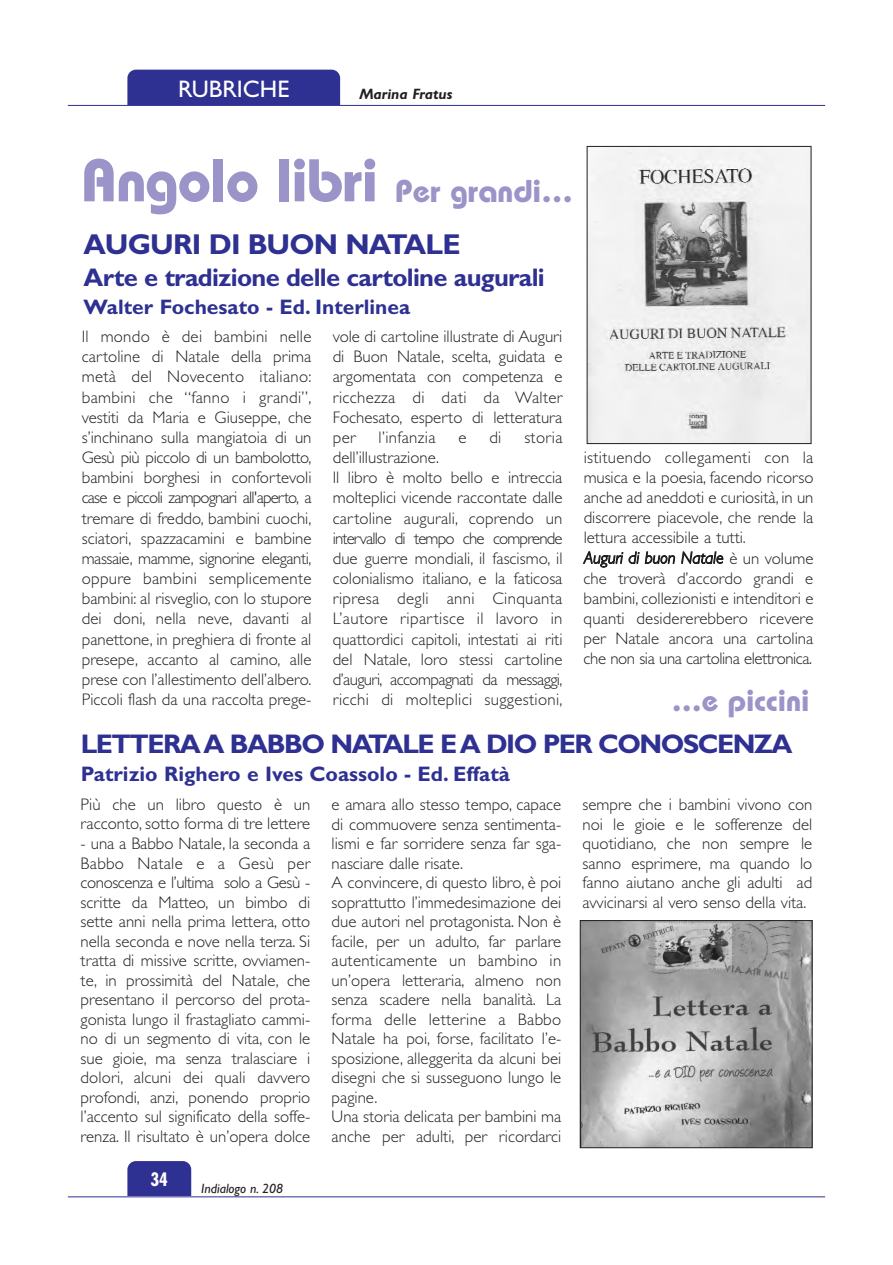
<style>
.page{position:relative;width:893px;height:1265px;background:#fff}
.page>*{position:absolute;margin:0;border:0;box-sizing:border-box;transform-origin:0 0}
.t1{font:700 60px "Bauhaus";letter-spacing:-.015em;color:#9a94c8}
.t2{font:700 30px "Bauhaus";color:#9a94c8}
.t3{font:700 28.8px "Gill Sans";letter-spacing:-.03em;color:#2e3092}
.t4{font:700 27px "Gill Sans";letter-spacing:-.055em;color:#2e3092}
.t5{font:700 25.5px "Gill Sans";letter-spacing:-.03em;color:#2e3092}
.t6{font:24px "Gill Sans";color:#fff}
.t7{font:700 21px "Gill Sans";color:#2e3092}
.t8{font:700 condensed 18px "Futura";color:#fff}
.t9{font:300 16.8px/20.1px "Gill Sans";color:#231f20;text-align:justify}
.t10{font:300 16.8px "Gill Sans";letter-spacing:.02em;color:#231f20}
.t11{font:italic 700 15px "Gill Sans";color:#231f20}
.t12{font:italic 13.5px "Gill Sans";color:#231f20}
.s1{font-size:31.5px}
.s2{font-style:italic}
</style>
<div class="page">
<img style="left:589px;top:148px;width:220px;height:294px">
<div style="left:587px;top:146px;width:224px;height:298px;border:1px solid #231f20"></div>
<div style="left:127px;top:70px;width:213px;height:51px;background:#2e3092;border-radius:9px"></div>
<div style="left:68px;top:105px;width:757px;height:22px;background:#fff"></div>
<hr style="left:68px;top:105px;width:757px;height:1px;background:#2e3092">
<img style="left:582px;top:922px;width:228px;height:224px">
<div style="left:580px;top:920px;width:232px;height:228px;border:1px solid #231f20"></div>
<div style="left:127px;top:1161px;width:64px;height:51px;background:#2e3092;border-radius:9px"></div>
<div style="left:68px;top:1196px;width:757px;height:22px;background:#fff"></div>
<hr style="left:68px;top:1196px;width:757px;height:1px;background:#2e3092">
<h3 class="t6" style="left:178px;top:81px;width:113px">RUBRICHE</h3>
<p class="t11" style="left:359px;top:89px;width:94px">Marina Fratus</p>
<h1 class="t1" style="left:81px;top:159px;width:494px">Angolo libri <span class="s1">Per grandi…</span></h1>
<h3 class="t3" style="left:84px;top:234px;width:378px">AUGURI DI BUON NATALE</h3>
<h3 class="t5" style="left:84px;top:269px;width:462px">Arte e tradizione delle cartoline augurali</h3>
<p class="t7" style="left:84px;top:299px;width:328px">Walter Fochesato - Ed. Interlinea</p>
<p class="t9" style="left:82px;top:328px;width:231px">Il mondo è dei bambini nelle cartoline di Natale della prima metà del Novecento italiano: bambini che “fanno i grandi”, vestiti da Maria e Giuseppe, che s’inchinano sulla mangiatoia di un Gesù più piccolo di un bambolotto, bambini borghesi in confortevoli case e piccoli zampognari all'aperto, a tremare di freddo, bambini cuochi, sciatori, spazzacamini e bambine massaie, mamme, signorine eleganti, oppure bambini semplicemente bambini: al risveglio, con lo stupore dei doni, nella neve, davanti al panettone, in preghiera di fronte al presepe, accanto al camino, alle prese con l’allestimento dell’albero.<br>Piccoli flash da una raccolta prege-</p>
<p class="t9" style="left:333px;top:328px;width:231px">vole di cartoline illustrate di Auguri di Buon Natale, scelta, guidata e argomentata con competenza e ricchezza di dati da Walter Fochesato, esperto di letteratura per</p>
<p class="t10" style="left:378px;top:431px;width:58px">l’infanzia</p>
<p class="t9" style="left:458px;top:429px;width:10px">e</p>
<p class="t9" style="left:489px;top:429px;width:14px">di</p>
<p class="t9" style="left:524px;top:429px;width:40px">storia</p>
<p class="t9" style="left:333px;top:449px;width:231px;text-align:left">dell’illustrazione.<br>Il libro è molto bello e intreccia molteplici vicende raccontate dalle cartoline augurali, coprendo un intervallo di tempo che comprende due guerre mondiali, il fascismo, il colonialismo italiano, e la faticosa ripresa degli anni Cinquanta L’autore ripartisce il lavoro in quattordici capitoli, intestati ai riti del Natale, loro stessi cartoline d’auguri, accompagnati da messaggi, ricchi di molteplici suggestioni,</p>
<p class="t9" style="left:583px;top:449px;width:231px;text-align:left">istituendo collegamenti con la musica e la poesia, facendo ricorso anche ad aneddoti e curiosità, in un discorrere piacevole, che rende la lettura accessibile a tutti.<br><span class="s2">Auguri di buon Natale</span> è un volume che troverà d’accordo grandi e bambini, collezionisti e intenditori e quanti desidererebbero ricevere per Natale ancora una cartolina che non sia una cartolina elettronica.</p>
<h2 class="t2" style="left:672px;top:690px;width:139px">…e piccini</h2>
<h3 class="t4" style="left:81px;top:734px;width:713px">LETTERA A BABBO NATALE E A DIO PER CONOSCENZA</h3>
<p class="t7" style="left:81px;top:766px;width:431px">Patrizio Righero e Ives Coassolo - Ed. Effatà</p>
<p class="t9" style="left:81px;top:796px;width:231px;line-height:19.5px">Più che un libro questo è un racconto, sotto forma di tre lettere</p>
<p class="t9" style="left:81px;top:835px;width:231px;line-height:19.5px">- una a Babbo Natale, la seconda a Babbo Natale e a Gesù per conoscenza e l’ultima solo a Gesù - scritte da Matteo, un bimbo di sette anni nella prima lettera, otto nella seconda e nove nella terza. Si tratta di missive scritte, ovviamen&shy;te, in prossimità del Natale, che presentano il percorso del prota&shy;gonista lungo il frastagliato cammi&shy;no di un segmento di vita, con le sue gioie, ma senza tralasciare i dolori, alcuni dei quali davvero profondi, anzi, ponendo proprio l’accento sul significato della soffe&shy;renza. Il risultato è un’opera dolce</p>
<p class="t8" style="left:150px;top:1171px;width:19px">34</p>
<p class="t12" style="left:201px;top:1183px;width:83px">Indialogo n. 208</p>
<p class="t9" style="left:331px;top:796px;width:231px;line-height:19.5px;text-align:left">e amara allo stesso tempo, capace di commuovere senza sentimenta&shy;lismi e far sorridere senza far sga&shy;nasciare dalle risate.<br>A convincere, di questo libro, è poi soprattutto l’immedesimazione dei due autori nel protagonista. Non è facile, per un adulto, far parlare autenticamente un bambino in un’opera letteraria, almeno non senza scadere nella banalità. La forma delle letterine a Babbo<br>Natale ha poi, forse, facilitato l’e&shy;sposizione, alleggerita da alcuni bei disegni che si susseguono lungo le pagine.<br>Una storia delicata per bambini ma anche per adulti, per ricordarci</p>
<p class="t9" style="left:582px;top:796px;width:231px;line-height:19.5px">sempre che i bambini vivono con noi le gioie e le sofferenze del quotidiano, che non sempre le sanno esprimere, ma quando lo fanno aiutano anche gli adulti ad avvicinarsi al vero senso della vita.</p>
</div>
